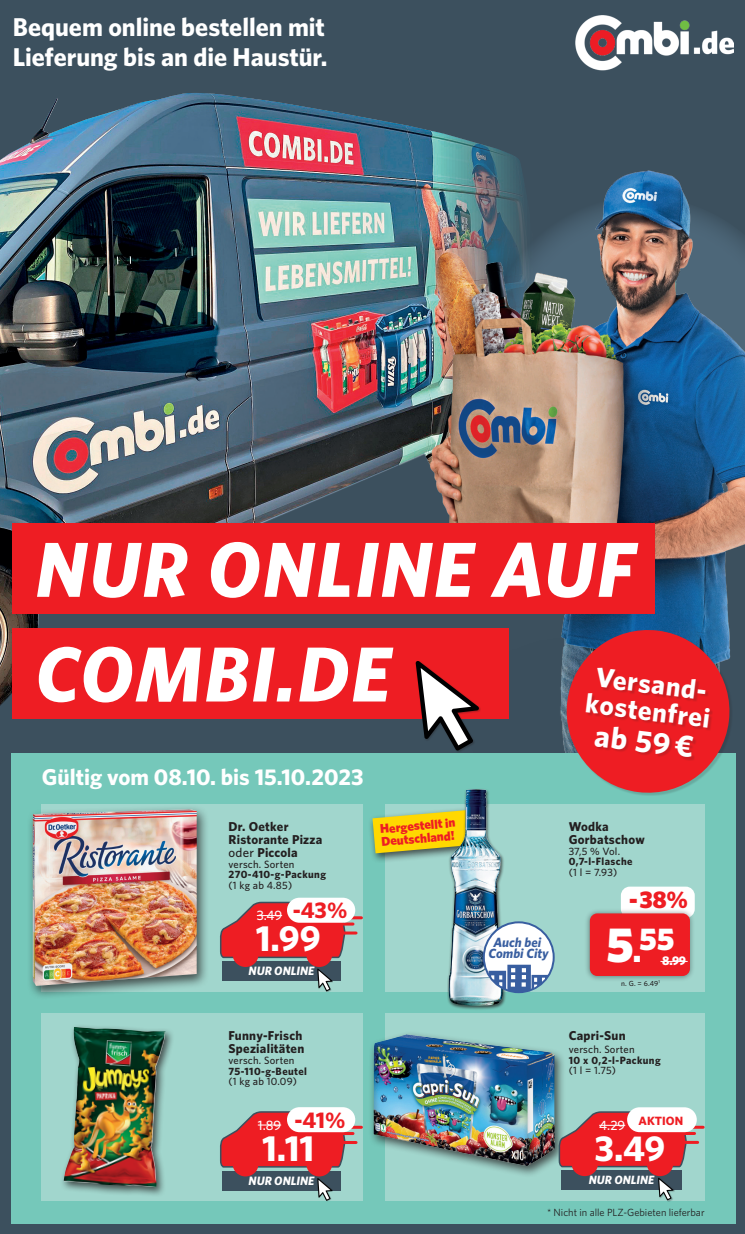
<style>
.page{position:relative;width:745px;height:1234px;background:#fff}
.page>*{position:absolute;margin:0;border:0;box-sizing:border-box;transform-origin:0 0}
.t1{font:italic 700 78px "Whitney";letter-spacing:.02em;color:#fff}
.t2{font:700 36.45px "Whitney";color:#fff}
.t3{font:700 36px "Whitney";color:#fff}
.t4{font:900 31.5px "Whitney";color:#fff}
.t5{font:700 30.75px "Whitney";color:#fff}
.t6{font:700 27.3px/26.8px "Whitney";color:#fff}
.t7{font:700 25.8px/30.2px "Whitney";color:#fff}
.t8{font:900 24.15px "Whitney";color:#ee1d23}
.t9{font:700 22.8px "Whitney";color:#fff}
.t10{font:500 13.65px "Whitney";color:#fff}
.t11{font:italic 700 13.35px/11.4px "Whitney";color:#385ea0;text-align:center}
.t12{font:700 12.9px/12.9px "Whitney";letter-spacing:.02em;color:#231f20}
.t13{font:900 12.75px/12.8px "Whitney";color:#ee1d23}
.t14{font:900 12.6px "Whitney";color:#fff}
.t15{font:italic 700 12.15px "Whitney";color:#fff}
.t16{font:700 12px "Whitney";color:#ee1d23}
.t17{font:italic 700 12px "Whitney";color:#fff}
.t18{font:500 10.65px "Whitney";letter-spacing:.02em;color:#231f20}
.t19{font:700 10.65px "Whitney";letter-spacing:.04em;color:#231f20}
.t20{font:10.35px "Whitney";color:#231f20}
.t21{font:500 7.35px "Whitney";color:#231f20}
.s1{font-weight:500}
.s2{font-weight:700;font-size:22.8px;color:#ee1d23}
.s3{font-size:49.35px}
.s4{font-weight:500;font-size:13.5px;color:#fff}
</style>
<div class="page">
<div style="left:0;top:0;width:744px;height:1233px;background:#3c505e"></div>
<img style="left:0;top:93px;width:502px;height:615px">
<img style="left:410px;top:151px;width:334px;height:836px">
<div style="left:12px;top:752px;width:723px;height:470px;background:#75c8ba"></div>
<div style="left:384px;top:804px;width:320px;height:187px;background:#a1d6cd"></div>
<div style="left:384px;top:1013px;width:320px;height:187px;background:#a1d6cd"></div>
<div style="left:42px;top:1013px;width:321px;height:187px;background:#a1d6cd"></div>
<div style="left:42px;top:804px;width:321px;height:187px;background:#a1d6cd"></div>
<div style="left:222px;top:1170px;width:118px;height:20px;background:#3c505e"></div>
<div style="left:317px;top:1177px;width:15px;height:24px;background:#231f20;opacity:.3"></div>
<svg style="left:317px;top:1177px;width:15px;height:23px"></svg>
<div style="left:232px;top:1151px;width:26px;height:25px;background:#ee1d23;border-radius:50%"></div>
<div style="left:306px;top:1151px;width:26px;height:25px;background:#ee1d23;border-radius:50%"></div>
<hr style="left:324px;top:1125px;width:37px;height:3px;background:#ee1d23">
<hr style="left:316px;top:1131px;width:37px;height:3px;background:#ee1d23">
<hr style="left:319px;top:1140px;width:37px;height:3px;background:#ee1d23">
<svg style="left:220px;top:1111px;width:126px;height:57px"></svg>
<div style="left:287px;top:1106px;width:68px;height:25px;background:#fff;border-radius:13px"></div>
<div style="left:13px;top:627px;width:496px;height:91px;background:#ee1d23"></div>
<div style="left:13px;top:523px;width:641px;height:91px;background:#ee1d23"></div>
<div style="left:415px;top:660px;width:66px;height:93px;background:#231f20;opacity:.3"></div>
<svg style="left:415px;top:660px;width:64px;height:90px"></svg>
<svg style="left:561px;top:625px;width:172px;height:171px"></svg>
<div style="left:586px;top:669px;width:126px;height:91px;background:#231f20;opacity:.17"></div>
<div style="left:222px;top:961px;width:118px;height:19px;background:#3c505e"></div>
<svg style="left:317px;top:968px;width:15px;height:23px"></svg>
<div style="left:232px;top:941px;width:26px;height:25px;background:#ee1d23;border-radius:50%"></div>
<div style="left:306px;top:941px;width:26px;height:25px;background:#ee1d23;border-radius:50%"></div>
<hr style="left:324px;top:916px;width:37px;height:3px;background:#ee1d23">
<hr style="left:316px;top:922px;width:37px;height:3px;background:#ee1d23">
<hr style="left:319px;top:931px;width:37px;height:3px;background:#ee1d23">
<svg style="left:220px;top:901px;width:126px;height:57px"></svg>
<div style="left:287px;top:897px;width:68px;height:25px;background:#fff;border-radius:13px"></div>
<img style="left:575px;top:15px;width:158px;height:56px">
<div style="left:27px;top:804px;width:182px;height:195px;background:#231f20;opacity:.75"></div>
<img style="left:33px;top:809px;width:164px;height:176px">
<div style="left:59px;top:1023px;width:115px;height:174px;background:#231f20;opacity:.75"></div>
<img style="left:64px;top:1026px;width:101px;height:161px">
<div style="left:368px;top:1030px;width:198px;height:147px;background:#231f20;opacity:.75"></div>
<img style="left:373px;top:1034px;width:181px;height:131px">
<div style="left:560px;top:1170px;width:121px;height:19px;background:#3c505e"></div>
<div style="left:657px;top:1177px;width:17px;height:24px;background:#231f20;opacity:.3"></div>
<svg style="left:657px;top:1177px;width:16px;height:22px"></svg>
<div style="left:571px;top:1150px;width:26px;height:25px;background:#ee1d23;border-radius:50%"></div>
<div style="left:646px;top:1150px;width:26px;height:25px;background:#ee1d23;border-radius:50%"></div>
<hr style="left:665px;top:1125px;width:37px;height:3px;background:#ee1d23">
<hr style="left:656px;top:1131px;width:38px;height:3px;background:#ee1d23">
<hr style="left:659px;top:1140px;width:38px;height:3px;background:#ee1d23">
<svg style="left:557px;top:1110px;width:130px;height:57px"></svg>
<div style="left:626px;top:1106px;width:70px;height:25px;background:#fff;border-radius:12px"></div>
<div style="left:620px;top:886px;width:74px;height:31px;background:#fff;border-radius:9px"></div>
<div style="left:584px;top:907px;width:111px;height:74px;background:#232a2b;opacity:.5"></div>
<div style="left:589px;top:913px;width:100px;height:62px;background:#ee1d23;border-radius:7px"></div>
<svg style="left:661px;top:960px;width:26px;height:1px"></svg>
<div style="left:368px;top:805px;width:120px;height:58px;background:#231f20;opacity:.75"></div>
<svg style="left:372px;top:809px;width:75px;height:44px;background:#e2cf26"></svg>
<div style="left:447px;top:788px;width:59px;height:222px;background:#231f20;opacity:.75"></div>
<img style="left:448px;top:789px;width:54px;height:216px">
<div style="left:483px;top:922px;width:70px;height:69px;background:#fff;border-radius:50%"></div>
<svg style="left:488px;top:964px;width:60px;height:27px"></svg>
<div style="left:482px;top:921px;width:72px;height:71px;border:2px solid #385ea0;border-radius:50%"></div>
<h3 class="t7" style="left:13px;top:11px;width:316px">Bequem online bestellen mit<br>Lieferung bis an die Haustür.</h3>
<h1 class="t1" style="left:35px;top:517px;width:601px">NUR ONLINE AUF</h1>
<h1 class="t1" style="left:35px;top:621px;width:357px">COMBI.DE</h1>
<h3 class="t9" style="left:42px;top:761px;width:323px">Gültig vom 08.10. bis 15.10.2023</h3>
<p class="t12" style="left:228px;top:819px;width:95px">Dr. Oetker<br>Ristorante Pizza <span class="s1">oder</span> Piccola</p>
<p class="t18" style="left:228px;top:856px;width:67px">versch. Sorten</p>
<p class="t19" style="left:228px;top:867px;width:99px">270-410-g-Packung</p>
<p class="t18" style="left:228px;top:877px;width:65px">(1 kg ab 4.85)</p>
<p class="t10" style="left:257px;top:906px;width:92px">3.49 <span class="s2">-43%</span></p>
<h2 class="t2" style="left:255px;top:913px;width:67px">1.99</h2>
<p class="t15" style="left:248px;top:962px;width:67px">NUR ONLINE</p>
<p class="t13" style="left:379px;top:822px;width:77px;rotate:-5deg">Hergestellt in<br>Deutschland!</p>
<p class="t12" style="left:228px;top:1028px;width:77px">Funny-Frisch<br>Spezialitäten</p>
<p class="t18" style="left:228px;top:1052px;width:67px">versch. Sorten</p>
<p class="t19" style="left:228px;top:1063px;width:80px">75-110-g-Beutel</p>
<p class="t18" style="left:228px;top:1074px;width:70px">(1 kg ab 10.09)</p>
<p class="t10" style="left:258px;top:1115px;width:89px">1.89 <span class="s2">-41%</span></p>
<h2 class="t2" style="left:262px;top:1123px;width:54px">1.11</h2>
<p class="t15" style="left:248px;top:1171px;width:67px">NUR ONLINE</p>
<h3 class="t6" style="left:590px;top:662px;width:127px;rotate:7deg">Versand&shy;kostenfrei</h3>
<h3 class="t5" style="left:597px;top:714px;width:101px;rotate:7deg">ab 59€</h3>
<p class="t12" style="left:568px;top:819px;width:77px">Wodka<br>Gorbatschow</p>
<p class="t18" style="left:568px;top:843px;width:53px">37,5 % Vol.</p>
<p class="t19" style="left:568px;top:854px;width:65px">0,7-l-Flasche</p>
<p class="t18" style="left:568px;top:865px;width:50px">(1 l = 7.93)</p>
<p class="t11" style="left:488px;top:935px;width:61px">Auch bei<br>Combi City</p>
<h3 class="t8" style="left:628px;top:883px;width:60px">-38%</h3>
<h3 class="t4" style="left:605px;top:917px;width:70px"><span class="s3">5</span>.55</h3>
<p class="t14" style="left:661px;top:951px;width:25px">8.99</p>
<p class="t21" style="left:620px;top:977px;width:40px">n. G. = 6.49<sup>1</sup></p>
<p class="t12" style="left:568px;top:1028px;width:58px">Capri-Sun</p>
<p class="t18" style="left:568px;top:1042px;width:67px">versch. Sorten</p>
<p class="t19" style="left:568px;top:1052px;width:93px">10 x 0,2-l-Packung</p>
<p class="t18" style="left:568px;top:1063px;width:49px">(1 l = 1.75)</p>
<p class="t16" style="left:598px;top:1111px;width:85px"><span class="s4">4.29</span> AKTION</p>
<h3 class="t3" style="left:594px;top:1123px;width:72px">3.49</h3>
<p class="t17" style="left:588px;top:1171px;width:67px">NUR ONLINE</p>
<p class="t20" style="left:546px;top:1204px;width:159px">* Nicht in alle PLZ-Gebieten lieferbar</p>
</div>
